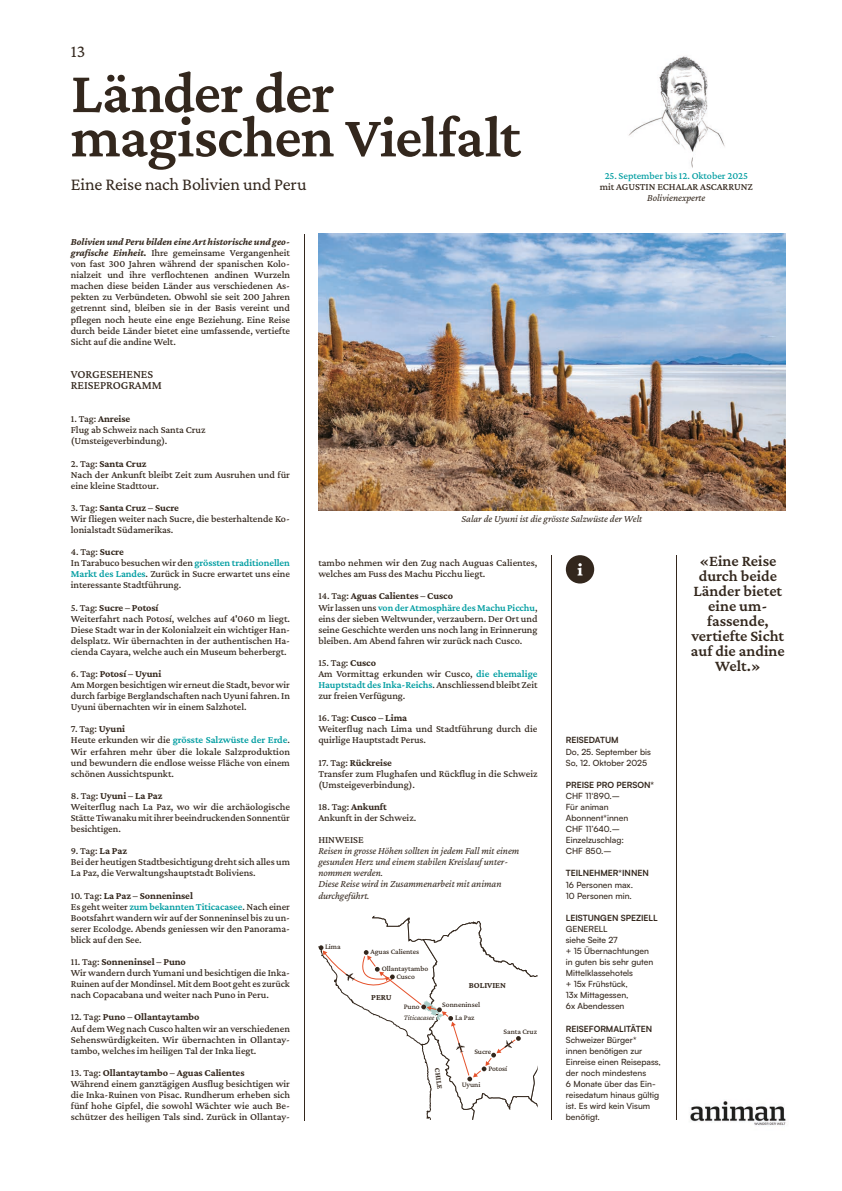
<style>
.page{position:relative;width:842px;height:1191px;background:#fff}
.page>*{position:absolute;margin:0;border:0;box-sizing:border-box;transform-origin:0 0}
.t1{font:600 60px/44.3px "Crimson Pro";letter-spacing:-.015em;color:#33271d}
.t2{font:18px "Crimson Pro";letter-spacing:-.01em;color:#33271d}
.t3{font:600 16px/15px "Crimson Pro";color:#33271d;text-align:center}
.t4{font:500 12px/11.1px "Crimson Pro";letter-spacing:-.005em;color:#33271d}
.t5{font:500 10.2px/11.1px "Crimson Pro";letter-spacing:-.005em;color:#33271d}
.t6{font:italic 10.2px/11.1px "Crimson Pro";letter-spacing:-.005em;color:#33271d}
.t7{font:500 10.2px "Crimson Pro";letter-spacing:-.005em;color:#009da1}
.t8{font:700 8.6px "Crimson Pro";letter-spacing:-.005em;color:#33271d}
.t9{font:500 8.5px/11.1px "Satoshi";color:#33271d}
.t10{font:700 8.5px "Satoshi";letter-spacing:-.005em;color:#33271d}
.t11{font:500 7.6px/8.1px "Crimson Pro";letter-spacing:-.005em;color:#33271d;text-align:center}
.t12{font:italic 7.6px "Crimson Pro";letter-spacing:-.005em;color:#33271d}
.t13{font:700 7.6px "Crimson Pro";color:#33271d}
.s1{font-weight:700;font-style:italic}
.s2{font-weight:700}
.s3{font-weight:600;color:#009da1}
</style>
<div class="page">
<img style="left:318px;top:234px;width:467px;height:277px">
<hr style="left:304px;top:234px;width:1px;height:886px;background:#33271d">
<hr style="left:676px;top:555px;width:1px;height:565px;background:#33271d">
<div style="left:566px;top:555px;width:28px;height:28px;background:#33271d;border-radius:50%"></div>
<svg style="left:577px;top:563px;width:6px;height:12px"></svg>
<hr style="left:551px;top:555px;width:1px;height:565px;background:#33271d">
<svg style="left:318px;top:916px;width:219px;height:204px"></svg>
<img style="left:628px;top:56px;width:97px;height:112px">
<img style="left:690px;top:1101px;width:96px;height:25px">
<h2 class="t2" style="left:71px;top:39px;width:16px">13</h2>
<h1 class="t1" style="left:71px;top:70px;width:452px">Länder der magischen Vielfalt</h1>
<h2 class="t2" style="left:71px;top:172px;width:237px">Eine Reise nach Bolivien und Peru</h2>
<p class="t5" style="left:71px;top:236px;width:221px;text-align:justify"><span class="s1">Bolivien und Peru bilden eine Art historische und geo&shy;grafische Einheit.</span> Ihre gemeinsame Vergangenheit von fast 300 Jahren während der spanischen Kolo&shy;nialzeit und ihre verflochtenen andinen Wurzeln machen diese beiden Länder aus verschiedenen As&shy;pekten zu Verbündeten. Obwohl sie seit 200 Jahren getrennt sind, bleiben sie in der Basis vereint und pflegen noch heute eine enge Beziehung. Eine Reise durch beide Länder bietet eine umfassende, vertiefte Sicht auf die andine Welt.</p>
<p class="t7" style="left:605px;top:169px;width:145px">25. September bis 12. Oktober 2025</p>
<p class="t5" style="left:600px;top:181px;width:155px">mit AGUSTIN ECHALAR ASCARRUNZ</p>
<p class="t6" style="left:647px;top:192px;width:60px">Bolivienexperte</p>
<p class="t4" style="left:71px;top:368px;width:92px">VORGESEHENES<br>REISEPROGRAMM</p>
<p class="t5" style="left:71px;top:413px;width:136px">1. Tag: <span class="s2">Anreise<br></span>Flug ab Schweiz nach Santa Cruz (Umsteigeverbindung).</p>
<p class="t5" style="left:71px;top:457px;width:221px">2. Tag: <span class="s2">Santa Cruz<br></span>Nach der Ankunft bleibt Zeit zum Ausruhen und für eine kleine Stadttour.</p>
<p class="t5" style="left:71px;top:502px;width:221px">3. Tag: <span class="s2">Santa Cruz – Sucre<br></span>Wir fliegen weiter nach Sucre, die besterhaltende Ko&shy;lonialstadt Südamerikas.</p>
<p class="t5" style="left:71px;top:546px;width:221px">4. Tag: <span class="s2">Sucre<br></span>In Tarabuco besuchen wir den <span class="s3">grössten traditionellen Markt des Landes</span>. Zurück in Sucre erwartet uns eine interessante Stadtführung.</p>
<p class="t5" style="left:71px;top:601px;width:221px">5. Tag: <span class="s2">Sucre – Potosí<br></span>Weiterfahrt nach Potosí, welches auf 4'060 m liegt.<br>Diese Stadt war in der Kolonialzeit ein wichtiger Han&shy;delsplatz. Wir übernachten in der authentischen Ha&shy;cienda Cayara, welche auch ein Museum beherbergt.</p>
<p class="t5" style="left:71px;top:668px;width:221px">6. Tag: <span class="s2">Potosí – Uyuni<br></span>Am Morgen besichtigen wir erneut die Stadt, bevor wir durch farbige Berglandschaften nach Uyuni fahren. In Uyuni übernachten wir in einem Salzhotel.</p>
<p class="t5" style="left:71px;top:723px;width:221px">7. Tag: <span class="s2">Uyuni<br></span>Heute erkunden wir die <span class="s3">grösste Salzwüste der Erde</span>.<br>Wir erfahren mehr über die lokale Salzproduktion und bewundern die endlose weisse Fläche von einem schönen Aussichtspunkt.</p>
<p class="t5" style="left:71px;top:790px;width:221px">8. Tag: <span class="s2">Uyuni – La Paz<br></span>Weiterflug nach La Paz, wo wir die archäologische Stätte Tiwanaku mit ihrer beeindruckenden Sonnentür besichtigen.</p>
<p class="t5" style="left:71px;top:845px;width:221px">9. Tag: <span class="s2">La Paz<br></span>Bei der heutigen Stadtbesichtigung dreht sich alles um<br>La Paz, die Verwaltungshauptstadt Boliviens.</p>
<p class="t5" style="left:71px;top:889px;width:221px">10. Tag: <span class="s2">La Paz – Sonneninsel<br></span>Es geht weiter <span class="s3">zum bekannten Titicacasee</span>. Nach einer Bootsfahrt wandern wir auf der Sonneninsel bis zu un&shy;serer Ecolodge. Abends geniessen wir den Panorama&shy;blick auf den See.</p>
<p class="t5" style="left:71px;top:956px;width:221px">11. Tag: <span class="s2">Sonneninsel – Puno<br></span>Wir wandern durch Yumani und besichtigen die Inka-Ruinen auf der Mondinsel. Mit dem Boot geht es zurück nach Copacabana und weiter nach Puno in Peru.</p>
<p class="t5" style="left:71px;top:1011px;width:221px">12. Tag: <span class="s2">Puno – Ollantaytambo<br></span>Auf dem Weg nach Cusco halten wir an verschiedenen Sehenswürdigkeiten. Wir übernachten in Ollantay&shy;tambo, welches im heiligen Tal der Inka liegt.</p>
<p class="t5" style="left:71px;top:1066px;width:221px">13. Tag: <span class="s2">Ollantaytambo – Aguas Calientes<br></span>Während einem ganztägigen Ausflug besichtigen wir die Inka-Ruinen von Pisac. Rundherum erheben sich fünf hohe Gipfel, die sowohl Wächter wie auch Be&shy;schützer des heiligen Tals sind. Zurück in Ollantay-</p>
<p class="t6" style="left:461px;top:513px;width:182px">Salar de Uyuni ist die grösste Salzwüste der Welt</p>
<p class="t5" style="left:318px;top:557px;width:221px">tambo nehmen wir den Zug nach Auguas Calientes, welches am Fuss des Machu Picchu liegt.</p>
<p class="t5" style="left:318px;top:590px;width:221px">14. Tag: <span class="s2">Aguas Calientes – Cusco<br></span>Wir lassen uns <span class="s3">von der Atmosphäre des Machu Picchu</span>, eins der sieben Weltwunder, verzaubern. Der Ort und seine Geschichte werden uns noch lang in Erinnerung bleiben. Am Abend fahren wir zurück nach Cusco.</p>
<p class="t5" style="left:318px;top:657px;width:221px">15. Tag: <span class="s2">Cusco<br></span>Am Vormittag erkunden wir Cusco, <span class="s3">die ehemalige Hauptstadt des Inka-Reichs</span>. Anschliessend bleibt Zeit zur freien Verfügung.</p>
<p class="t5" style="left:318px;top:712px;width:221px">16. Tag: <span class="s2">Cusco – Lima<br></span>Weiterflug nach Lima und Stadtführung durch die quirlige Hauptstadt Perus.</p>
<p class="t5" style="left:318px;top:756px;width:221px">17. Tag: <span class="s2">Rückreise<br></span>Transfer zum Flughafen und Rückflug in die Schweiz (Umsteigeverbindung).</p>
<p class="t5" style="left:318px;top:801px;width:99px">18. Tag: <span class="s2">Ankunft<br></span>Ankunft in der Schweiz.</p>
<p class="t5" style="left:318px;top:834px;width:47px">HINWEISE</p>
<p class="t6" style="left:318px;top:845px;width:203px">Reisen in grosse Höhen sollten in jedem Fall mit einem gesunden Herz und einem stabilen Kreislauf unter&shy;nommen werden.<br>Diese Reise wird in Zusammenarbeit mit animan durchgeführt.</p>
<p class="t11" style="left:325px;top:942px;width:17px">Lima</p>
<p class="t11" style="left:371px;top:947px;width:50px">Aguas Calientes</p>
<p class="t11" style="left:382px;top:964px;width:48px">Ollantaytambo<br>Cusco</p>
<p class="t8" style="left:371px;top:991px;width:22px">PERU</p>
<p class="t11" style="left:404px;top:1002px;width:17px">Puno</p>
<p class="t12" style="left:404px;top:1013px;width:32px">Titicacasee</p>
<p class="t8" style="left:469px;top:979px;width:38px">BOLIVIEN</p>
<p class="t11" style="left:442px;top:1000px;width:39px">Sonneninsel</p>
<p class="t11" style="left:455px;top:1013px;width:21px">La Paz</p>
<p class="t11" style="left:504px;top:1027px;width:35px">Santa Cruz</p>
<p class="t13" style="left:442px;top:1067px;width:22px;rotate:82deg">CHILE</p>
<p class="t11" style="left:474px;top:1047px;width:18px">Sucre</p>
<p class="t11" style="left:462px;top:1080px;width:20px">Uyuni</p>
<p class="t11" style="left:488px;top:1064px;width:20px">Potosí</p>
<p class="t10" style="left:566px;top:734px;width:54px">REISEDATUM</p>
<p class="t9" style="left:566px;top:745px;width:87px">Do, 25. September bis<br>So, 12. Oktober 2025</p>
<p class="t10" style="left:566px;top:778px;width:90px">PREISE PRO PERSON*</p>
<p class="t9" style="left:566px;top:790px;width:64px">CHF 11‘890.–<br>Für animan<br>Abonnent*innen<br>CHF 11’640.–<br>Einzelzuschlag:<br>CHF 850.–</p>
<p class="t10" style="left:566px;top:867px;width:84px">TEILNEHMER*INNEN</p>
<p class="t9" style="left:566px;top:878px;width:69px">16 Personen max.<br>10 Personen min.</p>
<p class="t10" style="left:566px;top:911px;width:93px">LEISTUNGEN SPEZIELL</p>
<p class="t9" style="left:566px;top:922px;width:89px">GENERELL<br>siehe Seite 27<br>+ 15 Übernachtungen in guten bis sehr guten<br>Mittelklassehotels<br>+ 15x Frühstück,<br>13x Mittagessen,<br>6x Abendessen</p>
<p class="t10" style="left:566px;top:1022px;width:88px">REISEFORMALITÄTEN</p>
<p class="t9" style="left:566px;top:1033px;width:97px">Schweizer Bürger*<br>innen benötigen zur<br>Einreise einen Reisepass, der noch mindestens<br>6 Monate über das Ein&shy;reisedatum hinaus gültig ist. Es wird kein Visum benötigt.</p>
<h3 class="t3" style="left:691px;top:553px;width:95px">«Eine Reise durch beide<br>Länder bietet eine um&shy;fassende, vertiefte Sicht auf die andine<br>Welt.»</h3>
</div>
